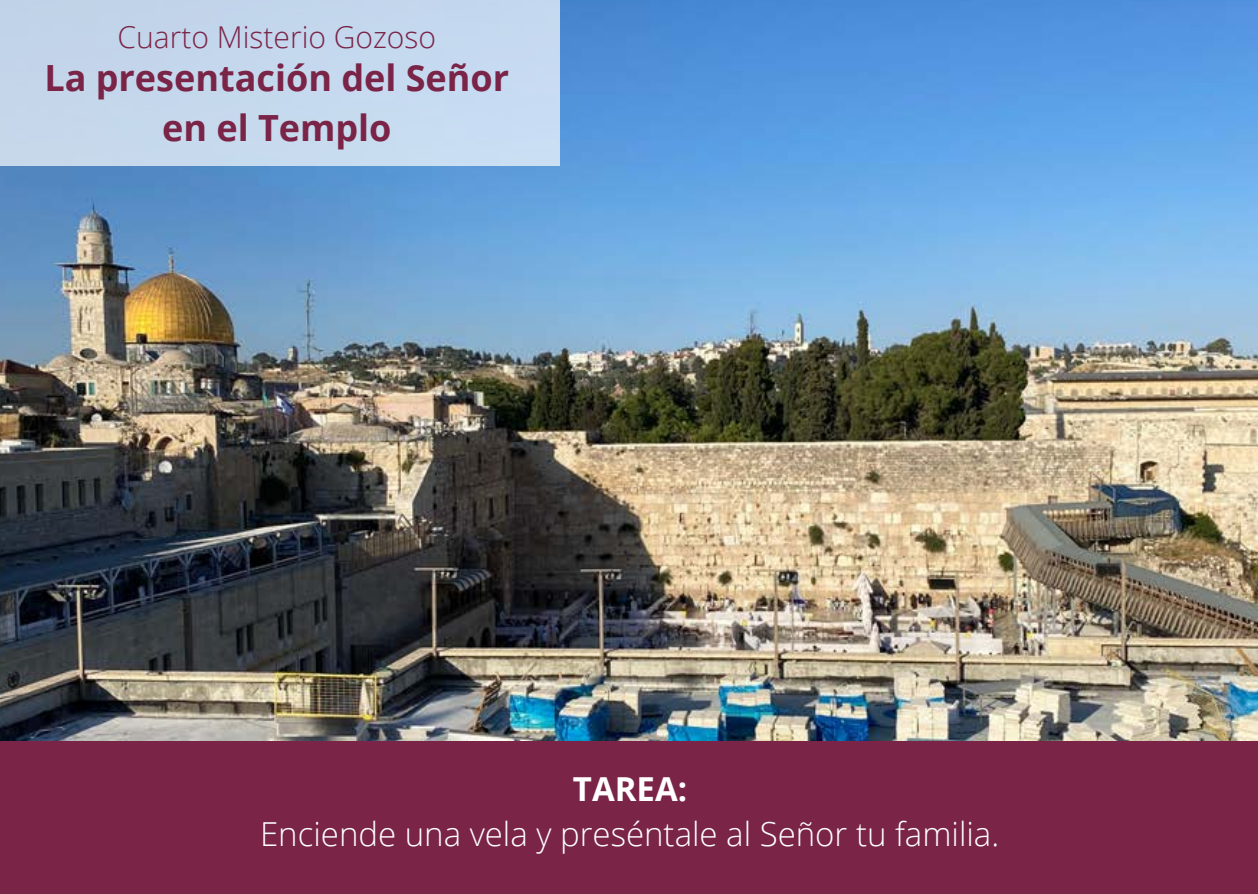
<style>
.page{position:relative;width:1258px;height:894px;background:#fff}
.page>*{position:absolute;margin:0;border:0;box-sizing:border-box;transform-origin:0 0}
.t1{font:700 36px/49.5px "Open Sans";color:#7a2447;text-align:center}
.t2{font:300 33px "Open Sans";color:#fff}
.t3{font:700 33px "Open Sans";color:#fff}
.t4{font:300 30px "Open Sans";color:#7a2447}
</style>
<div class="page">
<img style="left:0;top:0;width:1258px;height:740px">
<div style="left:0;top:740px;width:1258px;height:153px;background:#7a2447"></div>
<div style="left:0;top:0;width:559px;height:166px;background:#c5d8ed"></div>
<p class="t4" style="left:118px;top:16px;width:320px">Cuarto Misterio Gozoso</p>
<p class="t1" style="left:44px;top:52px;width:466px">La presentación del Señor en el Templo</p>
<p class="t3" style="left:573px;top:765px;width:116px">TAREA:</p>
<p class="t2" style="left:260px;top:810px;width:740px">Enciende una vela y preséntale al Señor tu familia.</p>
</div>
